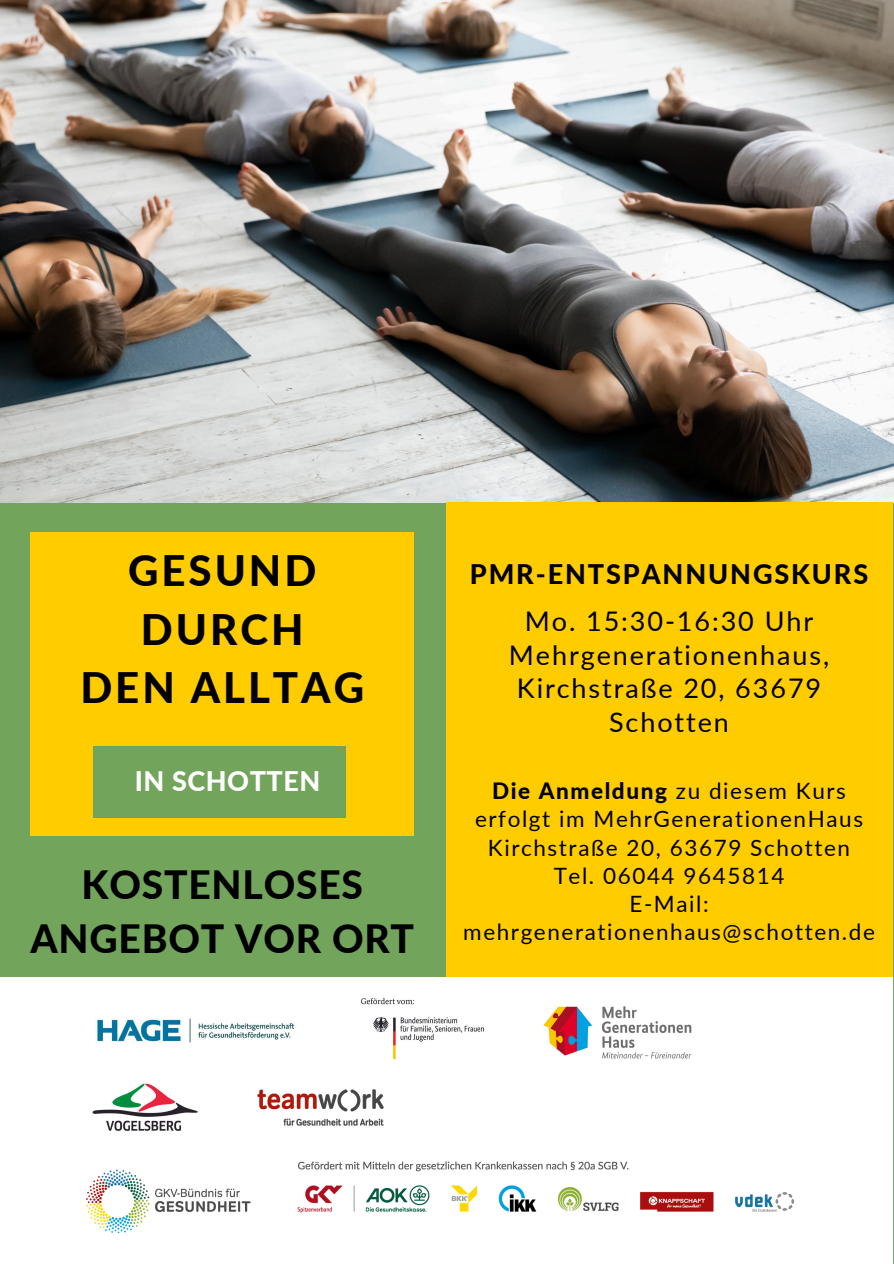
<style>
.page{position:relative;width:894px;height:1264px;background:#fff}
.page>*{position:absolute;margin:0;border:0;box-sizing:border-box;transform-origin:0 0}
.t1{font:800 42px/58.5px "Lato";letter-spacing:.07em;color:#000;text-align:center}
.t2{font:800 39px/54px "Lato";letter-spacing:.02em;color:#000;text-align:center}
.t3{font:27px/33.8px "Lato";letter-spacing:.07em;color:#000;text-align:center}
.t4{font:800 27px "Lato";letter-spacing:.07em;color:#000}
.t5{font:800 27px "Lato";letter-spacing:.02em;color:#fff}
.t6{font:22.5px "Lato";letter-spacing:.07em;color:#000}
.t7{font:800 22.5px "Lato";letter-spacing:.07em;color:#000}
.s1{font-weight:400}
</style>
<div class="page">
<div style="left:0;top:0;width:893px;height:1263px;background:#72a45c"></div>
<img style="left:0;top:0;width:893px;height:502px">
<div style="left:31px;top:533px;width:382px;height:302px;background:#fc0"></div>
<div style="left:93px;top:746px;width:252px;height:71px;background:#72a45c"></div>
<div style="left:445px;top:503px;width:447px;height:578px;background:#fc0"></div>
<div style="left:0;top:976px;width:892px;height:287px;background:#fff"></div>
<img style="left:97px;top:1018px;width:198px;height:25px">
<img style="left:92px;top:1083px;width:106px;height:48px">
<img style="left:361px;top:998px;width:123px;height:62px">
<img style="left:543px;top:1006px;width:149px;height:53px">
<img style="left:86px;top:1161px;width:709px;height:73px">
<img style="left:257px;top:1089px;width:127px;height:37px">
<p class="t1" style="left:80px;top:540px;width:285px">GESUND<br>DURCH<br>DEN ALLTAG</p>
<p class="t5" style="left:135px;top:764px;width:187px">IN SCHOTTEN</p>
<p class="t2" style="left:30px;top:856px;width:385px">KOSTENLOSES<br>ANGEBOT VOR ORT</p>
<p class="t4" style="left:469px;top:557px;width:400px">PMR-ENTSPANNUNGSKURS</p>
<p class="t3" style="left:508px;top:603px;width:322px">Mo. 15:30-16:30 Uhr<br>Mehrgenerationenhaus,<br>Kirchstraße 20, 63679<br>Schotten</p>
<p class="t7" style="left:492px;top:777px;width:355px">Die Anmeldung <span class="s1">zu diesem Kurs</span></p>
<h2 class="t6" style="left:475px;top:805px;width:389px">erfolgt im MehrGenerationenHaus</h2>
<h1 class="t6" style="left:488px;top:833px;width:363px">Kirchstraße 20, 63679 Schotten</h1>
<h1 class="t6" style="left:553px;top:861px;width:232px">Tel. 06044 9645814</h1>
<p class="t6" style="left:629px;top:889px;width:81px">E-Mail:</p>
<p class="t6" style="left:463px;top:917px;width:413px">mehrgenerationenhaus@schotten.de</p>
</div>
